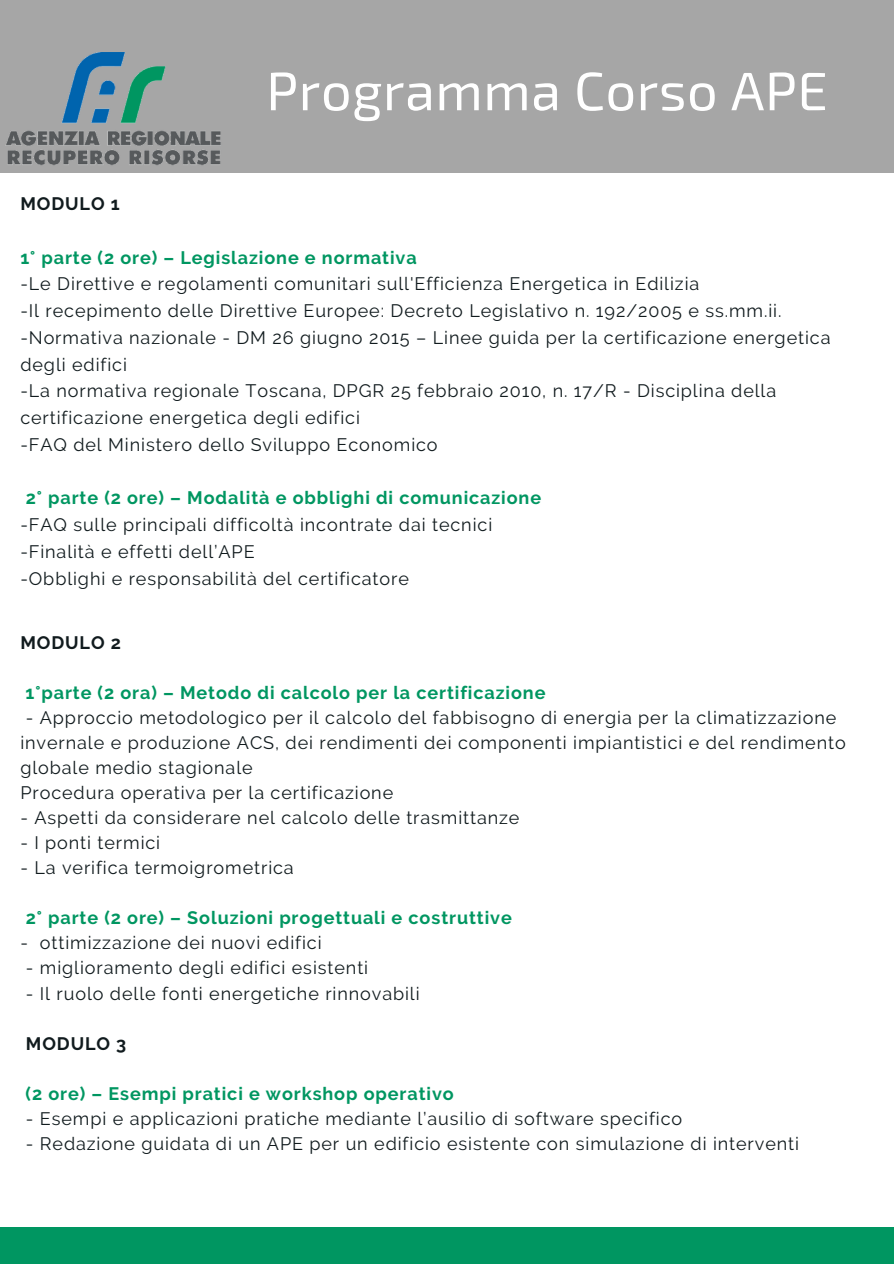
<style>
.page{position:relative;width:894px;height:1264px;background:#fff}
.page>*{position:absolute;margin:0;border:0;box-sizing:border-box;transform-origin:0 0}
.t1{font:54px "Exo 2";letter-spacing:.01em;color:#fff}
.t2{font:18px/26.7px "Raleway";letter-spacing:.05em;color:#111b1e}
.t3{font:700 18px "Raleway";letter-spacing:.05em;color:#009661}
.t4{font:700 18px "Raleway";letter-spacing:.05em;color:#111b1e}
</style>
<div class="page">
<div style="left:0;top:0;width:893px;height:172px;background:#a6a6a6"></div>
<div style="left:0;top:1226px;width:893px;height:37px;background:#009661"></div>
<img style="left:5px;top:53px;width:216px;height:113px">
<h1 class="t1" style="left:266px;top:56px;width:563px">Programma Corso APE</h1>
<p class="t4" style="left:20px;top:193px;width:101px">MODULO 1</p>
<p class="t3" style="left:20px;top:247px;width:398px">1° parte (2 ore) – Legislazione e normativa</p>
<p class="t2" style="left:20px;top:270px;width:811px">-Le Direttive e regolamenti comunitari sull'Efficienza Energetica in Edilizia<br>-Il recepimento delle Direttive Europee: Decreto Legislativo n. 192/2005 e ss.mm.ii. -Normativa nazionale - DM 26 giugno 2015 – Linee guida per la certificazione energetica degli edifici<br>-La normativa regionale Toscana, DPGR 25 febbraio 2010, n. 17/R - Disciplina della certificazione energetica degli edifici<br>-FAQ del Ministero dello Sviluppo Economico</p>
<p class="t3" style="left:26px;top:487px;width:516px">2° parte (2 ore) – Modalità e obblighi di comunicazione</p>
<p class="t2" style="left:20px;top:511px;width:473px">-FAQ sulle principali difficoltà incontrate dai tecnici -Finalità e effetti dell’APE<br>-Obblighi e responsabilità del certificatore</p>
<p class="t4" style="left:20px;top:632px;width:102px">MODULO 2</p>
<p class="t3" style="left:26px;top:682px;width:521px">1°parte (2 ora) – Metodo di calcolo per la certificazione</p>
<p class="t2" style="left:20px;top:705px;width:826px;line-height:25px;text-indent:5px">- Approccio metodologico per il calcolo del fabbisogno di energia per la climatizzazione invernale e produzione ACS, dei rendimenti dei componenti impiantistici e del rendimento globale medio stagionale<br>Procedura operativa per la certificazione</p>
<p class="t2" style="left:20px;top:804px;width:500px">- Aspetti da considerare nel calcolo delle trasmittanze</p>
<p class="t2" style="left:20px;top:829px;width:141px">- I ponti termici</p>
<p class="t2" style="left:20px;top:854px;width:275px">- La verifica termoigrometrica</p>
<p class="t3" style="left:26px;top:907px;width:487px">2° parte (2 ore) – Soluzioni progettuali e costruttive</p>
<p class="t2" style="left:20px;top:929px;width:302px">- ottimizzazione dei nuovi edifici</p>
<p class="t2" style="left:26px;top:954px;width:344px">- miglioramento degli edifici esistenti</p>
<p class="t2" style="left:26px;top:979px;width:395px">- Il ruolo delle fonti energetiche rinnovabili</p>
<p class="t4" style="left:26px;top:1032px;width:102px">MODULO 3</p>
<p class="t3" style="left:26px;top:1082px;width:429px">(2 ore) – Esempi pratici e workshop operativo</p>
<p class="t2" style="left:26px;top:1104px;width:657px">- Esempi e applicazioni pratiche mediante l’ausilio di software specifico</p>
<p class="t2" style="left:26px;top:1129px;width:774px">- Redazione guidata di un APE per un edificio esistente con simulazione di interventi</p>
</div>
